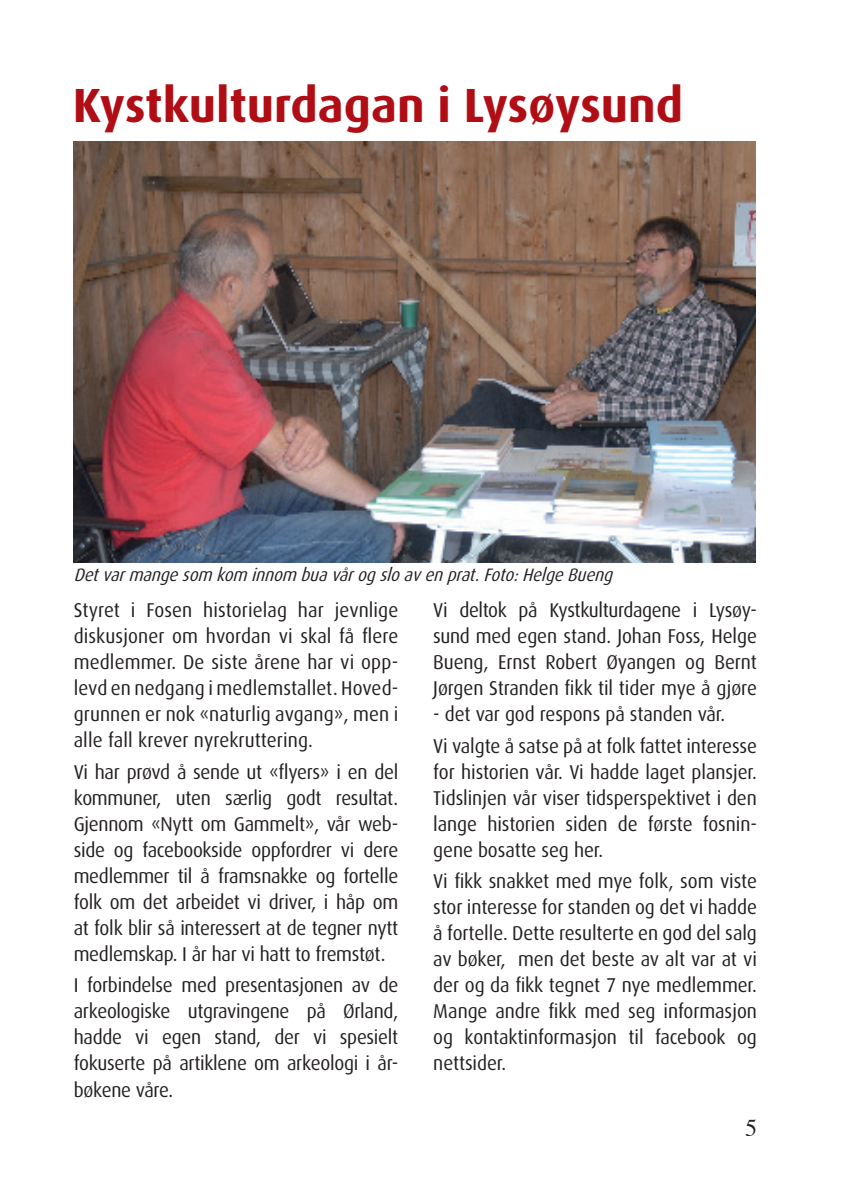
<style>
.page{position:relative;width:842px;height:1191px;background:#fff}
.page>*{position:absolute;margin:0;border:0;box-sizing:border-box;transform-origin:0 0}
.t1{font:700 48px "Dax";color:#b00d15}
.t2{font:24px "Times";color:#231f20}
.t3{font:20px/26px "Dax";letter-spacing:-.005em;color:#231f20;text-align:justify;scale:.95 1}
.t4{font:italic 18px "Dax";color:#231f20;scale:.93 1}
</style>
<div class="page">
<img style="left:74px;top:142px;width:681px;height:420px">
<h1 class="t1" style="left:73px;top:78px;width:612px">Kystkulturdagan i Lysøysund</h1>
<p class="t4" style="left:74px;top:564px;width:586px">Detvarmangesom kom innom buavårogsloavenprat.Foto:HelgeBueng</p>
<p class="t3" style="left:74px;top:597px;width:343px">Styret i Fosen historielag har jevnlige diskusjoner om hvordan vi skal få flere medlemmer. De siste årene har vi opp&shy;levd en nedgang i medlemstallet. Hoved&shy;grunnen er nok «naturlig avgang», men i alle fall krever nyrekruttering.</p>
<p class="t3" style="left:74px;top:759px;width:343px">Vi har prøvd å sende ut «flyers» i en del kommuner, uten særlig godt resultat.<br>Gjennom «Nytt om Gammelt», vår web&shy;side og facebookside oppfordrer vi dere medlemmer til å framsnakke og fortelle folk om det arbeidet vi driver, i håp om at folk blir så interessert at de tegner nytt medlemskap. I år har vi hatt to fremstøt.</p>
<p class="t3" style="left:74px;top:972px;width:343px">I forbindelse med presentasjonen av de arkeologiske utgravingene på Ørland, hadde vi egen stand, der vi spesielt fokuserte på artiklene om arkeologi i år&shy;bøkene våre.</p>
<p class="t3" style="left:433px;top:597px;width:342px">Vi deltok på Kystkulturdagene i Lysøy&shy;sund med egen stand. Johan Foss, Helge Bueng, Ernst Robert Øyangen og Bernt Jørgen Stranden fikk til tider mye å gjøre</p>
<p class="t3" style="left:433px;top:698px;width:342px;line-height:31.6px">- det var god respons på standen vår.<br>Vi valgte å satse på at folk fattet interesse</p>
<p class="t3" style="left:433px;top:759px;width:342px">for historien vår. Vi hadde laget plansjer.<br>Tidslinjen vår viser tidsperspektivet i den lange historien siden de første fosnin&shy;gene bosatte seg her.</p>
<p class="t3" style="left:433px;top:868px;width:342px">Vi fikk snakket med mye folk, som viste stor interesse for standen og det vi hadde å fortelle. Dette resulterte en god del salg av bøker, men det beste av alt var at vi der og da fikk tegnet 7 nye medlemmer.<br>Mange andre fikk med seg informasjon og kontaktinformasjon til facebook og nettsider.</p>
<p class="t2" style="left:745px;top:1105px;width:13px">5</p>
</div>
